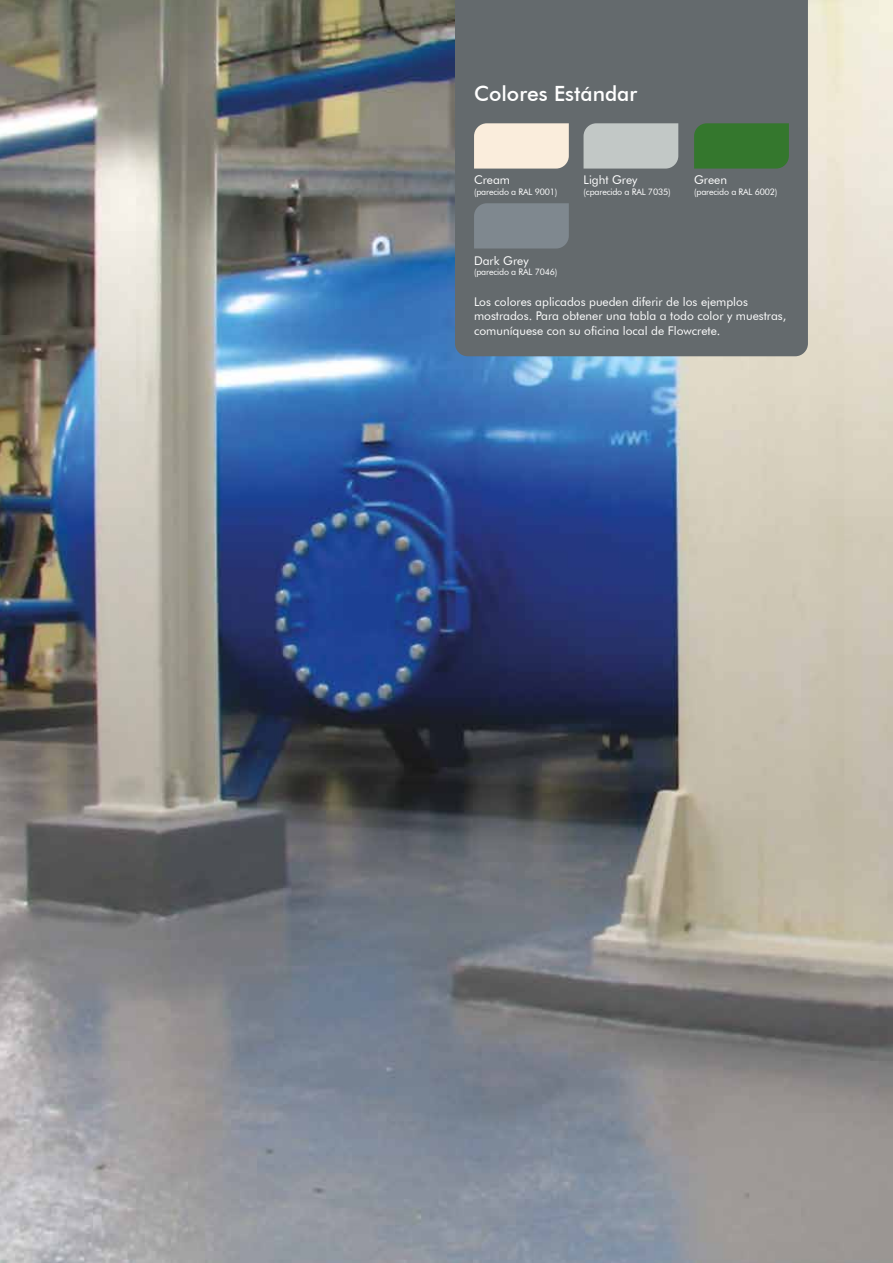
<style>
.page{position:relative;width:893px;height:1263px;background:#fff}
.page>*{position:absolute;margin:0;border:0;box-sizing:border-box;transform-origin:0 0}
.t1{font:500 21px "Futura BT";color:#fff}
.t2{font:12px/14.4px "Futura BT";color:#fff}
.t3{font:9px "Futura BT";letter-spacing:-.02em;color:#fff}
</style>
<div class="page">
<img style="left:0;top:0;width:893px;height:1263px">
<div style="left:455px;top:0;width:353px;height:356px;background:#646a6d"></div>
<div style="left:474px;top:123px;width:95px;height:46px;background:#faeddc"></div>
<div style="left:583px;top:123px;width:95px;height:46px;background:#c2c8c6"></div>
<div style="left:694px;top:123px;width:95px;height:46px;background:#34772d"></div>
<div style="left:474px;top:203px;width:95px;height:45px;background:#7f888f"></div>
<h1 class="t1" style="left:474px;top:81px;width:165px">Colores Estándar</h1>
<p class="t2" style="left:474px;top:173px;width:38px">Cream</p>
<p class="t3" style="left:474px;top:186px;width:85px">(parecido a RAL 9001)</p>
<p class="t2" style="left:583px;top:173px;width:55px">Light Grey</p>
<p class="t3" style="left:583px;top:186px;width:89px">(cparecido a RAL 7035)</p>
<p class="t2" style="left:694px;top:173px;width:34px">Green</p>
<p class="t3" style="left:694px;top:186px;width:85px">(parecido a RAL 6002)</p>
<p class="t2" style="left:474px;top:253px;width:56px">Dark Grey</p>
<p class="t3" style="left:474px;top:267px;width:85px">(parecido a RAL 7046)</p>
<p class="t2" style="left:474px;top:294px;width:314px">Los colores aplicados pueden diferir de los ejemplos mostrados. Para obtener una tabla a todo color y muestras, comuníquese con su oficina local de Flowcrete.</p>
</div>
